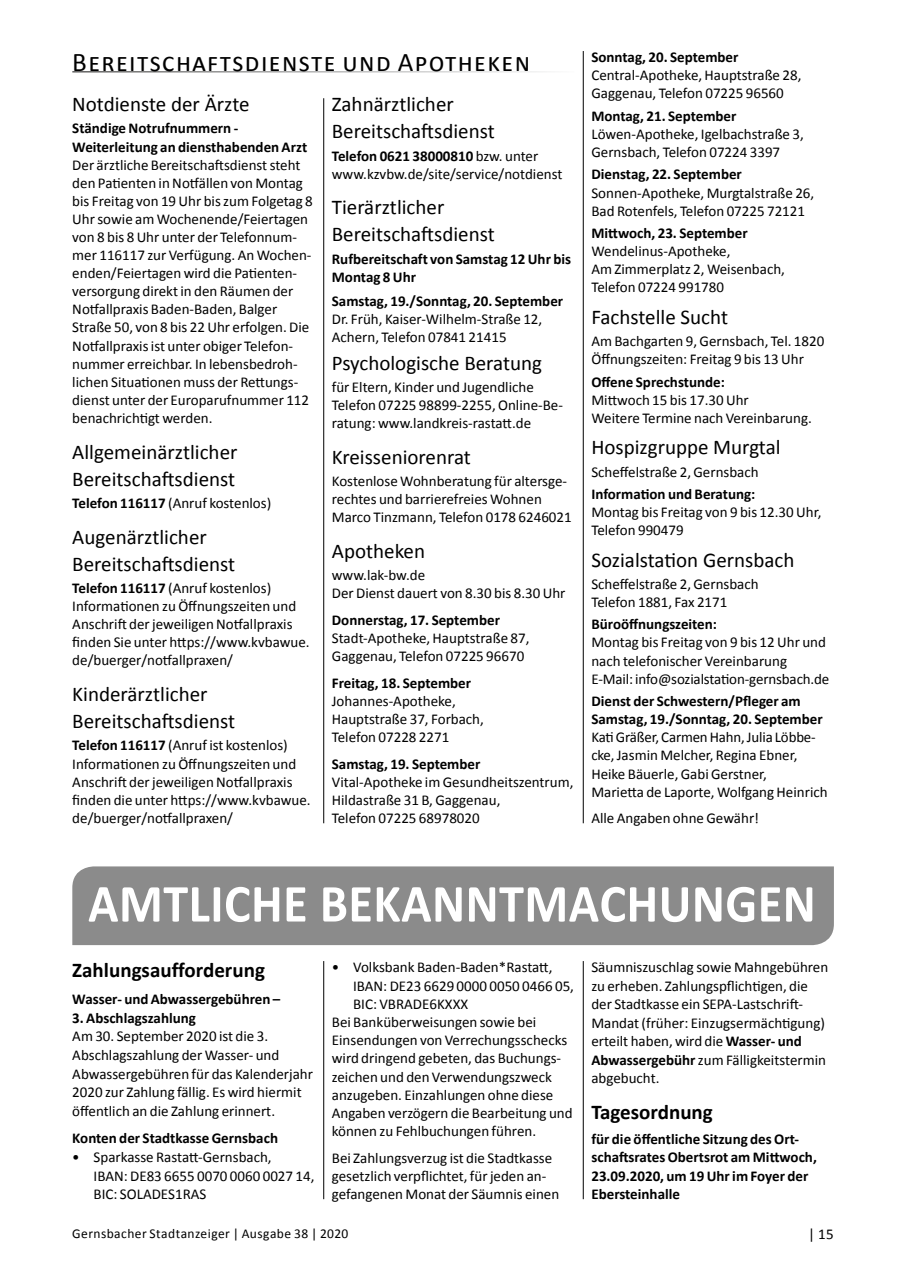
<style>
.page{position:relative;width:902px;height:1280px;background:#fff}
.page>*{position:absolute;margin:0;border:0;box-sizing:border-box;transform-origin:0 0}
.t1{font:700 54px "Calibri";letter-spacing:.01em;color:#fff;scale:.93 1}
.t2{font:27px "Calibri";letter-spacing:.05em;color:#000}
.t3{font:21px/27.2px "Calibri";color:#000}
.t4{font:700 21px "Calibri";color:#000}
.t5{font:15px/18.1px "Calibri";color:#000}
.t6{font:700 15px/18.1px "Calibri";color:#000}
.t7{font:13.5px "Calibri";letter-spacing:.03em;color:#000}
.s1{font-weight:700}
</style>
<div class="page">
<hr style="left:583px;top:51px;width:1px;height:772px;background:#000">
<hr style="left:323px;top:98px;width:1px;height:725px;background:#000">
<div style="left:72px;top:866px;width:761px;height:79px;background:#8b8b8b"></div>
<hr style="left:323px;top:961px;width:1px;height:238px;background:#000">
<hr style="left:583px;top:961px;width:1px;height:238px;background:#000">
<h2 class="t2" style="left:72px;top:45px;width:459px">Bereitschaftsdienste und Apotheken</h2>
<h3 class="t3" style="left:72px;top:91px;width:179px">Notdienste der Ärzte</h3>
<p class="t6" style="left:72px;top:119px;width:236px">Ständige Notrufnummern -<br>Weiterleitung an diensthabenden Arzt</p>
<p class="t5" style="left:72px;top:156px;width:242px">Der ärztliche Bereitschaftsdienst steht den Patienten in Notfällen von Montag bis Freitag von 19 Uhr bis zum Folgetag 8<br>Uhr sowie am Wochenende/Feiertagen von 8 bis 8 Uhr unter der Telefonnum&shy;mer 116117 zur Verfügung. An Wochen&shy;enden/Feiertagen wird die Patienten&shy;versorgung direkt in den Räumen der Notfallpraxis Baden-Baden, Balger Straße 50, von 8 bis 22 Uhr erfolgen. Die Notfallpraxis ist unter obiger Telefon&shy;nummer erreichbar. In lebensbedroh&shy;lichen Situationen muss der Rettungs&shy;dienst unter der Europarufnummer 112 benachrichtigt werden.</p>
<h3 class="t3" style="left:72px;top:438px;width:167px">Allgemeinärztlicher<br>Bereitschaftsdienst</h3>
<p class="t5" style="left:72px;top:494px;width:200px"><span class="s1">Telefon 116117</span> (Anruf kostenlos)</p>
<h3 class="t3" style="left:72px;top:523px;width:164px">Augenärztlicher<br>Bereitschaftsdienst</h3>
<p class="t5" style="left:72px;top:579px;width:239px"><span class="s1">Telefon 116117</span> (Anruf kostenlos)<br>Informationen zu Öffnungszeiten und Anschrift der jeweiligen Notfallpraxis finden Sie unter https://www.kvbawue. de/buerger/notfallpraxen/</p>
<h3 class="t3" style="left:72px;top:680px;width:164px">Kinderärztlicher<br>Bereitschaftsdienst</h3>
<p class="t5" style="left:72px;top:736px;width:240px"><span class="s1">Telefon 116117</span> (Anruf ist kostenlos)<br>Informationen zu Öffnungszeiten und Anschrift der jeweiligen Notfallpraxis finden die unter https://www.kvbawue. de/buerger/notfallpraxen/</p>
<h3 class="t3" style="left:332px;top:91px;width:164px">Zahnärztlicher<br>Bereitschaftsdienst</h3>
<p class="t5" style="left:332px;top:147px;width:232px"><span class="s1">Telefon 0621 38000810</span> bzw. unter www.kzvbw.de/site/service/notdienst</p>
<h3 class="t3" style="left:332px;top:194px;width:164px">Tierärztlicher<br>Bereitschaftsdienst</h3>
<p class="t6" style="left:332px;top:250px;width:241px">Rufbereitschaft von Samstag 12 Uhr bis<br>Montag 8 Uhr</p>
<p class="t6" style="left:332px;top:292px;width:233px">Samstag, 19./Sonntag, 20. September</p>
<p class="t5" style="left:332px;top:310px;width:212px">Dr. Früh, Kaiser-Wilhelm-Straße 12,<br>Achern, Telefon 07841 21415</p>
<h3 class="t3" style="left:332px;top:349px;width:212px">Psychologische Beratung</h3>
<p class="t5" style="left:332px;top:378px;width:232px">für Eltern, Kinder und Jugendliche<br>Telefon 07225 98899-2255, Online-Be&shy;ratung: www.landkreis-rastatt.de</p>
<h3 class="t3" style="left:332px;top:443px;width:140px">Kreisseniorenrat</h3>
<p class="t5" style="left:332px;top:472px;width:241px">Kostenlose Wohnberatung für altersge&shy;rechtes und barrierefreies Wohnen<br>Marco Tinzmann, Telefon 0178 6246021</p>
<h3 class="t3" style="left:332px;top:537px;width:95px">Apotheken</h3>
<p class="t5" style="left:332px;top:566px;width:235px">www.lak-bw.de<br>Der Dienst dauert von 8.30 bis 8.30 Uhr</p>
<p class="t6" style="left:332px;top:611px;width:170px">Donnerstag, 17. September</p>
<p class="t5" style="left:332px;top:629px;width:199px">Stadt-Apotheke, Hauptstraße 87,<br>Gaggenau, Telefon 07225 96670</p>
<p class="t6" style="left:332px;top:674px;width:141px">Freitag, 18. September</p>
<p class="t5" style="left:332px;top:692px;width:153px">Johannes-Apotheke,<br>Hauptstraße 37, Forbach,<br>Telefon 07228 2271</p>
<p class="t6" style="left:332px;top:754px;width:150px">Samstag, 19. September</p>
<p class="t5" style="left:332px;top:773px;width:243px">Vital-Apotheke im Gesundheitszentrum,<br>Hildastraße 31 B, Gaggenau,<br>Telefon 07225 68978020</p>
<p class="t6" style="left:591px;top:48px;width:149px">Sonntag, 20. September</p>
<p class="t5" style="left:591px;top:66px;width:211px">Central-Apotheke, Hauptstraße 28,<br>Gaggenau, Telefon 07225 96560</p>
<p class="t6" style="left:591px;top:107px;width:147px">Montag, 21. September</p>
<p class="t5" style="left:591px;top:125px;width:214px">Löwen-Apotheke, Igelbachstraße 3,<br>Gernsbach, Telefon 07224 3397</p>
<p class="t6" style="left:591px;top:165px;width:152px">Dienstag, 22. September</p>
<p class="t5" style="left:591px;top:184px;width:224px">Sonnen-Apotheke, Murgtalstraße 26,<br>Bad Rotenfels, Telefon 07225 72121</p>
<p class="t6" style="left:591px;top:224px;width:158px">Mittwoch, 23. September</p>
<p class="t5" style="left:591px;top:242px;width:195px">Wendelinus-Apotheke,<br>Am Zimmerplatz 2, Weisenbach,<br>Telefon 07224 991780</p>
<h3 class="t3" style="left:591px;top:303px;width:138px">Fachstelle Sucht</h3>
<p class="t5" style="left:591px;top:332px;width:234px">Am Bachgarten 9, Gernsbach, Tel. 1820<br>Öffnungszeiten: Freitag 9 bis 13 Uhr</p>
<p class="t6" style="left:591px;top:373px;width:135px">Offene Sprechstunde:</p>
<p class="t5" style="left:591px;top:391px;width:222px">Mittwoch 15 bis 17.30 Uhr<br>Weitere Termine nach Vereinbarung.</p>
<h3 class="t3" style="left:591px;top:434px;width:191px">Hospizgruppe Murgtal</h3>
<p class="t5" style="left:591px;top:463px;width:169px">Scheffelstraße 2, Gernsbach</p>
<p class="t6" style="left:591px;top:485px;width:165px">Information und Beratung:</p>
<p class="t5" style="left:591px;top:503px;width:231px">Montag bis Freitag von 9 bis 12.30 Uhr,<br>Telefon 990479</p>
<h3 class="t3" style="left:591px;top:546px;width:204px">Sozialstation Gernsbach</h3>
<p class="t5" style="left:591px;top:575px;width:169px">Scheffelstraße 2, Gernsbach<br>Telefon 1881, Fax 2171</p>
<p class="t6" style="left:591px;top:615px;width:127px">Büroöffnungszeiten:</p>
<p class="t5" style="left:591px;top:633px;width:239px">Montag bis Freitag von 9 bis 12 Uhr und nach telefonischer Vereinbarung<br>E-Mail: info@sozialstation-gernsbach.de</p>
<p class="t6" style="left:591px;top:692px;width:233px">Dienst der Schwestern/Pfleger am<br>Samstag, 19./Sonntag, 20. September</p>
<p class="t5" style="left:591px;top:728px;width:238px">Kati Gräßer, Carmen Hahn, Julia Löbbe&shy;cke, Jasmin Melcher, Regina Ebner, Heike Bäuerle, Gabi Gerstner,<br>Marietta de Laporte, Wolfgang Heinrich</p>
<p class="t5" style="left:591px;top:809px;width:169px">Alle Angaben ohne Gewähr!</p>
<h1 class="t1" style="left:88px;top:869px;width:783px">AMTLICHE BEKANNTMACHUNGEN</h1>
<h3 class="t4" style="left:72px;top:956px;width:194px">Zahlungsaufforderung</h3>
<p class="t6" style="left:72px;top:990px;width:209px">Wasser- und Abwassergebühren –</p>
<p class="t6" style="left:72px;top:1008px;width:125px">3. Abschlagszahlung</p>
<p class="t5" style="left:72px;top:1027px;width:242px;line-height:18.6px">Am 30. September 2020 ist die 3.<br>Abschlagszahlung der Wasser- und Abwassergebühren für das Kalenderjahr 2020 zur Zahlung fällig. Es wird hiermit öffentlich an die Zahlung erinnert.</p>
<p class="t6" style="left:72px;top:1129px;width:207px">Konten der Stadtkasse Gernsbach</p>
<p class="t5" style="left:94px;top:1147px;width:222px;line-height:18.8px;text-indent:-21px">• Sparkasse Rastatt-Gernsbach,<br>IBAN: DE83 6655 0070 0060 0027 14,<br>BIC: SOLADES1RAS</p>
<p class="t5" style="left:332px;top:958px;width:222px">• Volksbank Baden-Baden*Rastatt,</p>
<p class="t5" style="left:353px;top:976px;width:222px">IBAN: DE23 6629 0000 0050 0466 05,</p>
<p class="t5" style="left:353px;top:995px;width:117px">BIC: VBRADE6KXXX</p>
<p class="t5" style="left:332px;top:1013px;width:206px">Bei Banküberweisungen sowie bei</p>
<p class="t5" style="left:332px;top:1031px;width:237px">Einsendungen von Verrechungsschecks</p>
<p class="t5" style="left:332px;top:1049px;width:231px">wird dringend gebeten, das Buchungs-</p>
<p class="t5" style="left:332px;top:1067px;width:221px">zeichen und den Verwendungszweck</p>
<p class="t5" style="left:332px;top:1086px;width:223px">anzugeben. Einzahlungen ohne diese</p>
<p class="t5" style="left:332px;top:1104px;width:242px">Angaben verzögern die Bearbeitung und</p>
<p class="t5" style="left:332px;top:1122px;width:206px">können zu Fehlbuchungen führen.</p>
<p class="t5" style="left:332px;top:1149px;width:229px">Bei Zahlungsverzug ist die Stadtkasse gesetzlich verpflichtet, für jeden an&shy;gefangenen Monat der Säumnis einen</p>
<p class="t5" style="left:591px;top:958px;width:238px">Säumniszuschlag sowie Mahngebühren zu erheben. Zahlungspflichtigen, die der Stadtkasse ein SEPA-Lastschrift-Mandat (früher: Einzugsermächtigung) erteilt haben, wird die <span class="s1">Wasser- und Abwassergebühr</span> zum Fälligkeitstermin abgebucht.</p>
<h3 class="t4" style="left:591px;top:1098px;width:123px">Tagesordnung</h3>
<p class="t6" style="left:591px;top:1129px;width:227px">für die öffentliche Sitzung des Ort&shy;schaftsrates Obertsrot am Mittwoch,<br>23.09.2020, um 19 Uhr im Foyer der<br>Ebersteinhalle</p>
<p class="t7" style="left:72px;top:1225px;width:277px">Gernsbacher Stadtanzeiger | Ausgabe 38 | 2020</p>
<p class="t5" style="left:808px;top:1225px;width:27px">| 15</p>
</div>
